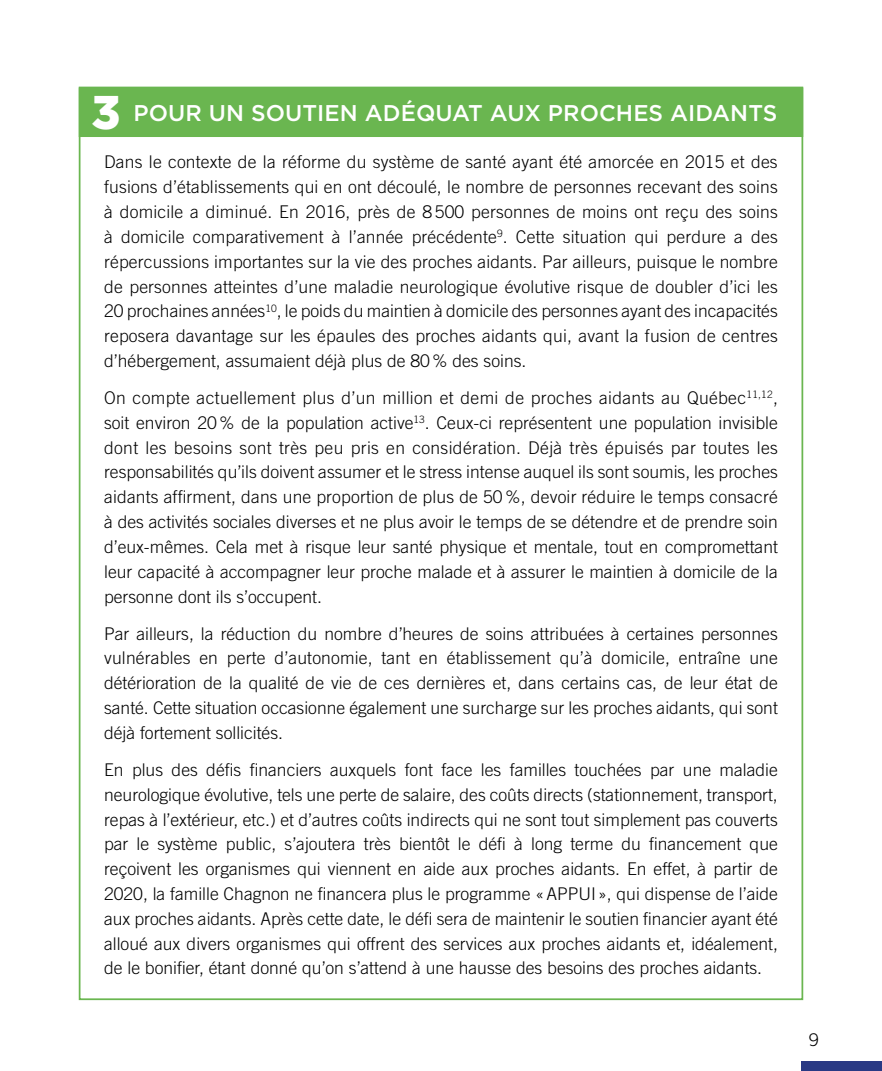
<style>
.page{position:relative;width:882px;height:1071px;background:#fff}
.page>*{position:absolute;margin:0;border:0;box-sizing:border-box;transform-origin:0 0}
.t1{font:900 47.25px "Gotham";color:#fff}
.t2{font:500 22.75px "Gotham";letter-spacing:.005em;color:#fff}
.t3{font:300 17.5px/24.8px "Trade Gothic";color:#000;text-align:justify}
</style>
<div class="page">
<div style="left:801px;top:1061px;width:81px;height:10px;background:#293984"></div>
<div style="left:79px;top:87px;width:724px;height:50px;background:#6ab650"></div>
<h1 class="t1" style="left:91px;top:85px;width:31px">3</h1>
<h2 class="t2" style="left:134px;top:100px;width:645px">POUR UN SOUTIEN ADÉQUAT AUX PROCHES AIDANTS</h2>
<p class="t3" style="left:104px;top:150px;width:675px">Dans le contexte de la réforme du système de santé ayant été amorcée en 2015 et des fusions d’établissements qui en ont découlé, le nombre de personnes recevant des soins à domicile a diminué. En 2016, près de 8 500 personnes de moins ont reçu des soins à domicile comparativement à l’année précédente<sup>9</sup>. Cette situation qui perdure a des répercussions importantes sur la vie des proches aidants. Par ailleurs, puisque le nombre de personnes atteintes d’une maladie neurologique évolutive risque de doubler d’ici les 20 prochaines années<sup>10</sup>, le poids du maintien à domicile des personnes ayant des incapacités reposera davantage sur les épaules des proches aidants qui, avant la fusion de centres d’hébergement, assumaient déjà plus de 80% des soins.</p>
<p class="t3" style="left:104px;top:385px;width:675px">On compte actuellement plus d’un million et demi de proches aidants au Québec<sup>11,12</sup>, soit environ 20% de la population active<sup>13</sup>. Ceux-ci représentent une population invisible dont les besoins sont très peu pris en considération. Déjà très épuisés par toutes les responsabilités qu’ils doivent assumer et le stress intense auquel ils sont soumis, les proches aidants affirment, dans une proportion de plus de 50%, devoir réduire le temps consacré à des activités sociales diverses et ne plus avoir le temps de se détendre et de prendre soin d’eux-mêmes. Cela met à risque leur santé physique et mentale, tout en compromettant leur capacité à accompagner leur proche malade et à assurer le maintien à domicile de la personne dont ils s’occupent.</p>
<p class="t3" style="left:104px;top:621px;width:675px">Par ailleurs, la réduction du nombre d’heures de soins attribuées à certaines personnes vulnérables en perte d’autonomie, tant en établissement qu’à domicile, entraîne une détérioration de la qualité de vie de ces dernières et, dans certains cas, de leur état de santé. Cette situation occasionne également une surcharge sur les proches aidants, qui sont déjà fortement sollicités.</p>
<p class="t3" style="left:104px;top:757px;width:675px">En plus des défis financiers auxquels font face les familles touchées par une maladie neurologique évolutive, tels une perte de salaire, des coûts directs (stationnement, transport, repas à l’extérieur, etc.) et d’autres coûts indirects qui ne sont tout simplement pas couverts par le système public, s’ajoutera très bientôt le défi à long terme du financement que reçoivent les organismes qui viennent en aide aux proches aidants. En effet, à partir de 2020, la famille Chagnon ne financera plus le programme «APPUI », qui dispense de l’aide aux proches aidants. Après cette date, le défi sera de maintenir le soutien financier ayant été alloué aux divers organismes qui offrent des services aux proches aidants et, idéalement, de le bonifier, étant donné qu’on s’attend à une hausse des besoins des proches aidants.</p>
<p class="t3" style="left:809px;top:1027px;width:11px">9</p>
</div>
